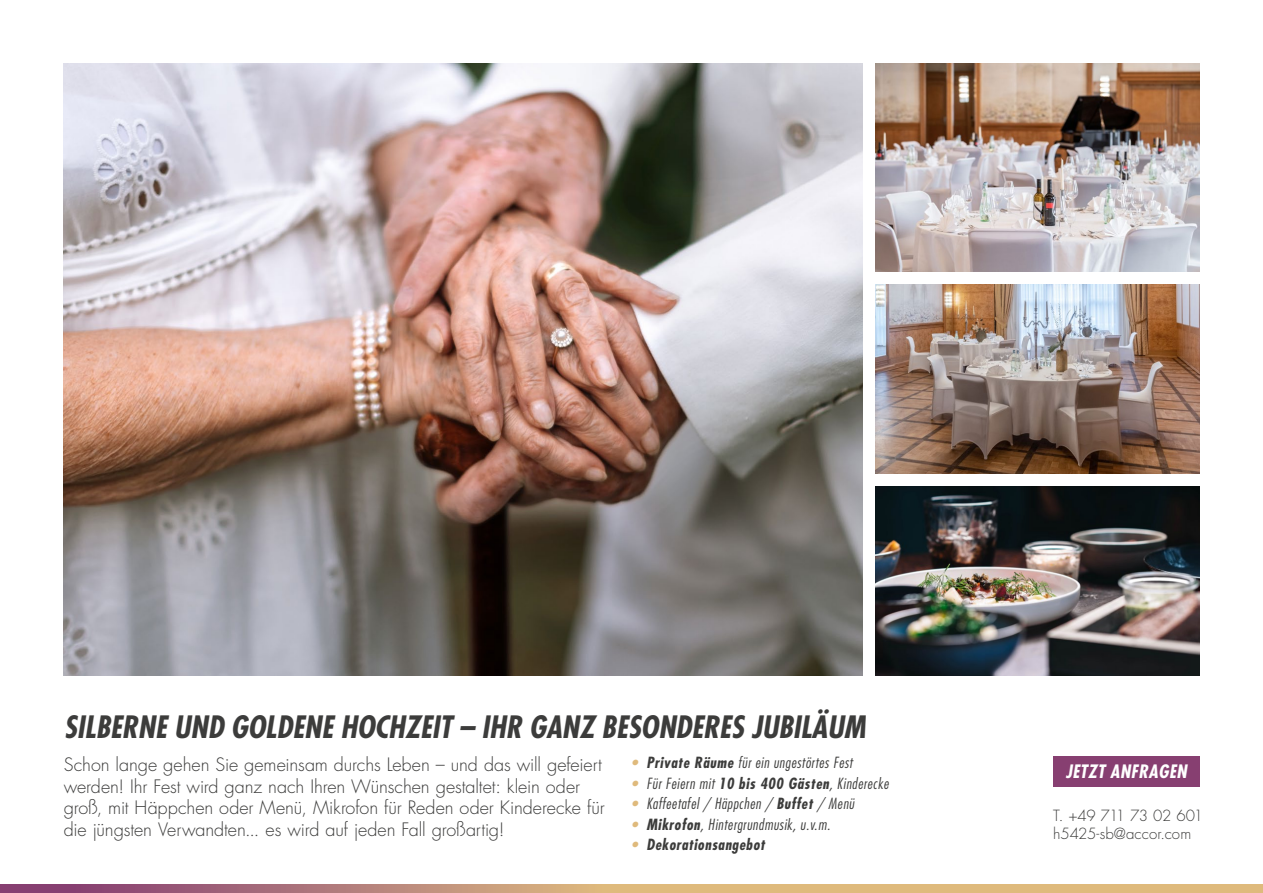
<style>
.page{position:relative;width:1263px;height:893px;background:#fff}
.page>*{position:absolute;margin:0;border:0;box-sizing:border-box;transform-origin:0 0}
.t1{font:italic 700 condensed 30px "Futura Std";color:#3c3c3b}
.t2{font:300 18px/21.6px "Futura Std";letter-spacing:-.005em;color:#3c3c3b}
.t3{font:italic 700 condensed 18px "Futura Std";letter-spacing:.025em;color:#fff}
.t4{font:italic 300 condensed 15px "Futura Std";letter-spacing:.04em;color:#3c3c3b}
.t5{font:300 15px/18px "Futura Std";letter-spacing:-.005em;color:#3c3c3b}
.t6{font:italic 700 condensed 15px "Futura Std";letter-spacing:.04em;color:#3c3c3b}
.s1{font-weight:700;color:#dfba7c}
.s2{font-weight:700}
.s3{color:#dfba7c}
</style>
<div class="page">
<img style="left:64px;top:64px;width:798px;height:611px">
<svg style="left:0;top:884px;width:1263px;height:9px;background:#c7987a"></svg>
<img style="left:875px;top:285px;width:324px;height:188px">
<img style="left:875px;top:486px;width:324px;height:189px">
<img style="left:875px;top:64px;width:324px;height:208px">
<div style="left:1053px;top:756px;width:146px;height:31px;background:#873f71"></div>
<h1 class="t1" style="left:64px;top:708px;width:803px">SILBERNE UND GOLDENE HOCHZEIT – IHR GANZ BESONDERES JUBILÄUM</h1>
<p class="t2" style="left:64px;top:754px;width:542px">Schon lange gehen Sie gemeinsam durchs Leben – und das will gefeiert werden! Ihr Fest wird ganz nach Ihren Wünschen gestaltet: klein oder groß, mit Häppchen oder Menü, Mikrofon für Reden oder Kinderecke für die jüngsten Verwandten... es wird auf jeden Fall großartig!</p>
<p class="t4" style="left:631px;top:754px;width:222px"><span class="s1">•</span> <span class="s2">Private Räume</span> für ein ungestörtes Fest</p>
<p class="t4" style="left:631px;top:774px;width:259px"><span class="s1">•</span> Für Feiern mit <span class="s2">10 bis 400 Gästen</span>, Kinderecke</p>
<p class="t4" style="left:631px;top:795px;width:224px"><span class="s1">•</span> Kaffeetafel / Häppchen / <span class="s2">Buffet</span> / Menü</p>
<p class="t4" style="left:631px;top:815px;width:200px"><span class="s1">•</span> <span class="s2">Mikrofon</span>, Hintergrundmusik, u.v.m.</p>
<p class="t6" style="left:631px;top:835px;width:135px"><span class="s3">•</span> Dekorationsangebot</p>
<p class="t3" style="left:1066px;top:760px;width:123px">JETZT ANFRAGEN</p>
<p class="t5" style="left:1053px;top:807px;width:151px">T. +49 711 73 02 601 h5425-sb@accor.com</p>
</div>
